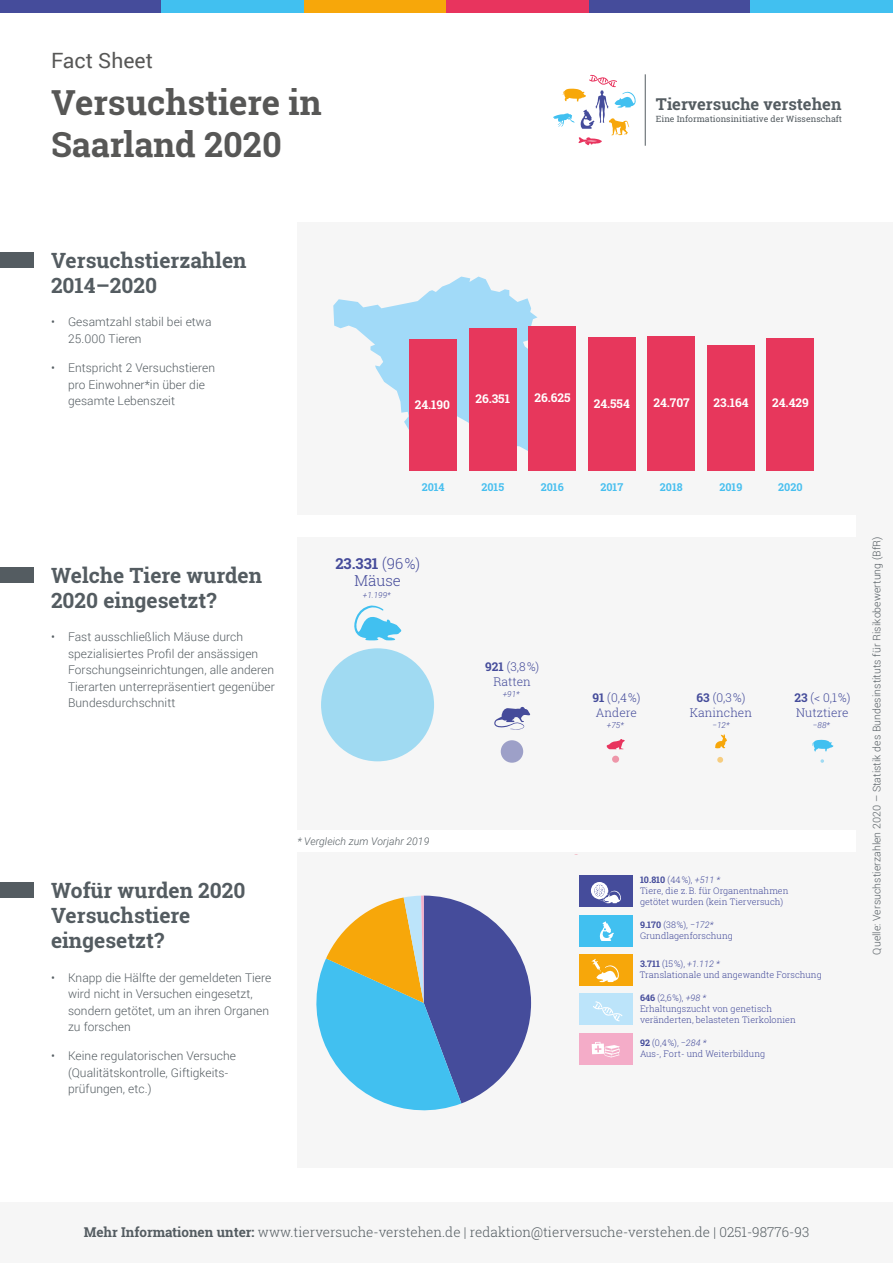
<style>
.page{position:relative;width:893px;height:1263px;background:#fff}
.page>*{position:absolute;margin:0;border:0;box-sizing:border-box;transform-origin:0 0}
.t1{font:700 34.5px/41.4px "Roboto Slab";color:#575756}
.t2{font:21.15px "Roboto";color:#575756}
.t3{font:700 21px/25.2px "Roboto Slab";color:#545c61}
.t4{font:700 16.5px "Roboto Slab";color:#545c61}
.t5{font:300 15px/17.2px "Roboto Slab";color:#454b9a;text-align:center}
.t6{font:300 13.5px "Roboto Slab";color:#545c61}
.t7{font:300 12px/16.5px "Roboto";letter-spacing:.005em;color:#545c61}
.t8{font:300 12px/15px "Roboto Slab";color:#454c9b;text-align:center}
.t9{font:700 12px "Roboto Slab";color:#fff}
.t10{font:700 10.8px "Roboto Slab";color:#48bfef}
.t11{font:300 10.5px "Roboto";letter-spacing:.005em;color:#545c61}
.t12{font:italic 300 10.5px "Roboto";letter-spacing:.005em;color:#545c61}
.t13{font:300 9px/11.2px "Roboto Slab";color:#454c9b}
.t14{font:italic 300 9px "Roboto";color:#454c9b}
.t15{font:8.7px "Roboto Slab";color:#545c61}
.t16{font:italic 300 8.25px "Roboto";color:#454c9b}
.s1{font-weight:700}
.s2{font-family:"Roboto";font-style:italic}
.s3{font-family:"Roboto Slab";font-weight:700;font-style:normal}
.s4{font-family:"Roboto Slab";font-style:normal}
</style>
<div class="page">
<div style="left:0;top:1202px;width:893px;height:61px;background:#f6f6f6"></div>
<hr style="left:645px;top:74px;width:1px;height:72px;background:#545c61">
<svg style="left:553px;top:74px;width:83px;height:72px"></svg>
<div style="left:0;top:567px;width:34px;height:16px;background:#545c61"></div>
<div style="left:0;top:252px;width:34px;height:16px;background:#545c61"></div>
<div style="left:0;top:882px;width:34px;height:16px;background:#545c61"></div>
<div style="left:298px;top:223px;width:595px;height:292px;background:#f6f6f6"></div>
<div style="left:298px;top:852px;width:595px;height:316px;background:#f6f6f6"></div>
<div style="left:857px;top:223px;width:36px;height:945px;background:#f6f6f6"></div>
<div style="left:298px;top:538px;width:595px;height:292px;background:#f6f6f6"></div>
<div style="left:303px;top:0;width:143px;height:13px;background:#f7a70a"></div>
<div style="left:160px;top:0;width:143px;height:13px;background:#41c0f0"></div>
<div style="left:0;top:0;width:160px;height:13px;background:#454c9b"></div>
<div style="left:446px;top:0;width:143px;height:13px;background:#e8345e"></div>
<div style="left:750px;top:0;width:143px;height:13px;background:#41c0f0"></div>
<div style="left:589px;top:0;width:161px;height:13px;background:#454c9b"></div>
<svg style="left:333px;top:277px;width:205px;height:174px"></svg>
<div style="left:409px;top:340px;width:48px;height:131px;background:#e7375c"></div>
<div style="left:469px;top:328px;width:48px;height:143px;background:#e7375c"></div>
<div style="left:528px;top:326px;width:48px;height:145px;background:#e7375c"></div>
<div style="left:588px;top:338px;width:48px;height:133px;background:#e7375c"></div>
<div style="left:648px;top:337px;width:47px;height:134px;background:#e7375c"></div>
<div style="left:707px;top:345px;width:48px;height:126px;background:#e7375c"></div>
<div style="left:767px;top:338px;width:47px;height:133px;background:#e7375c"></div>
<div style="left:579px;top:915px;width:54px;height:31px;background:#41c0f0"></div>
<svg style="left:599px;top:921px;width:15px;height:20px"></svg>
<div style="left:579px;top:876px;width:54px;height:31px;background:#454c9b"></div>
<svg style="left:591px;top:882px;width:17px;height:17px"></svg>
<svg style="left:594px;top:885px;width:27px;height:18px"></svg>
<div style="left:579px;top:994px;width:54px;height:31px;background:#bce4fa"></div>
<svg style="left:593px;top:1001px;width:29px;height:20px"></svg>
<div style="left:579px;top:954px;width:54px;height:32px;background:#f7a70a"></div>
<svg style="left:592px;top:959px;width:27px;height:23px"></svg>
<div style="left:579px;top:1033px;width:54px;height:31px;background:#f4acc8"></div>
<svg style="left:592px;top:1042px;width:28px;height:15px"></svg>
<svg style="left:316px;top:895px;width:215px;height:216px"></svg>
<svg style="left:354px;top:605px;width:48px;height:35px"></svg>
<svg style="left:494px;top:707px;width:37px;height:23px"></svg>
<svg style="left:715px;top:734px;width:12px;height:14px"></svg>
<div style="left:321px;top:648px;width:113px;height:113px;background:#a0daf2;border-radius:57px"></div>
<svg style="left:501px;top:740px;width:22px;height:23px"></svg>
<div style="left:612px;top:756px;width:7px;height:7px;background:#ee96a9;border-radius:4px"></div>
<svg style="left:717px;top:757px;width:6px;height:6px"></svg>
<svg style="left:820px;top:759px;width:4px;height:4px"></svg>
<svg style="left:812px;top:740px;width:21px;height:11px"></svg>
<svg style="left:606px;top:739px;width:19px;height:10px"></svg>
<h2 class="t2" style="left:51px;top:46px;width:104px">Fact Sheet</h2>
<h1 class="t1" style="left:51px;top:82px;width:272px">Versuchstiere in<br>Saarland 2020</h1>
<h3 class="t4" style="left:656px;top:93px;width:187px">Tierversuche verstehen</h3>
<p class="t15" style="left:656px;top:112px;width:187px">Eine Informationsinitiative der Wissenschaft</p>
<h3 class="t3" style="left:51px;top:247px;width:197px">Versuchstierzahlen<br>2014–2020</h3>
<p class="t7" style="left:68px;top:313px;width:145px;text-indent:-17px">• Gesamtzahl stabil bei etwa<br>25.000 Tieren</p>
<p class="t7" style="left:68px;top:359px;width:149px;text-indent:-17px">• Entspricht 2 Versuchstieren pro Einwohner*in über die gesamte Lebenszeit</p>
<p class="t9" style="left:415px;top:396px;width:37px">24.190</p>
<p class="t9" style="left:475px;top:390px;width:36px">26.351</p>
<p class="t9" style="left:534px;top:389px;width:38px">26.625</p>
<p class="t9" style="left:594px;top:395px;width:37px">24.554</p>
<p class="t9" style="left:653px;top:394px;width:38px">24.707</p>
<p class="t9" style="left:713px;top:394px;width:36px">23.164</p>
<p class="t9" style="left:772px;top:394px;width:38px">24.429</p>
<h3 class="t3" style="left:51px;top:562px;width:213px">Welche Tiere wurden<br>2020 eingesetzt?</h3>
<p class="t7" style="left:68px;top:628px;width:208px;text-indent:-17px">• Fast ausschließlich Mäuse durch spezialisiertes Profil der ansässigen Forschungseinrichtungen, alle anderen Tierarten unterrepräsentiert gegenüber Bundesdurchschnitt</p>
<h3 class="t3" style="left:51px;top:877px;width:196px">Wofür wurden 2020<br>Versuchstiere eingesetzt?</h3>
<p class="t7" style="left:68px;top:969px;width:205px;text-indent:-17px">• Knapp die Hälfte der gemeldeten Tiere wird nicht in Versuchen eingesetzt, sondern getötet, um an ihren Organen zu forschen</p>
<p class="t7" style="left:68px;top:1047px;width:170px;text-indent:-17px">• Keine regulatorischen Versuche (Qualitätskontrolle, Giftigkeits&shy;prüfungen, etc.)</p>
<p class="t10" style="left:422px;top:480px;width:24px">2014</p>
<p class="t10" style="left:481px;top:480px;width:24px">2015</p>
<p class="t10" style="left:541px;top:480px;width:24px">2016</p>
<p class="t10" style="left:600px;top:480px;width:24px">2017</p>
<p class="t10" style="left:660px;top:480px;width:24px">2018</p>
<p class="t10" style="left:719px;top:480px;width:24px">2019</p>
<p class="t10" style="left:778px;top:480px;width:26px">2020</p>
<p class="t5" style="left:335px;top:554px;width:86px"><span class="s1">23.331</span> (96%)<br>Mäuse</p>
<p class="t16" style="left:363px;top:589px;width:29px">+1.199*</p>
<p class="t12" style="left:298px;top:834px;width:133px">* Vergleich zum Vorjahr 2019</p>
<p class="t8" style="left:485px;top:659px;width:56px"><span class="s1">921</span> (3,8%)<br>Ratten</p>
<p class="t16" style="left:503px;top:689px;width:18px">+91*</p>
<p class="t8" style="left:592px;top:690px;width:50px;text-align:left"><span class="s1">91</span> (0,4%)<br>Andere</p>
<p class="t16" style="left:607px;top:720px;width:18px">+75*</p>
<p class="t8" style="left:690px;top:690px;width:64px"><span class="s1">63</span> (0,3%)<br>Kaninchen</p>
<p class="t16" style="left:712px;top:720px;width:18px">−12*</p>
<p class="t8" style="left:794px;top:690px;width:58px;text-align:left"><span class="s1">23</span> (&lt; 0,1%)<br>Nutztiere</p>
<p class="t16" style="left:813px;top:720px;width:18px">−88*</p>
<p class="t13" style="left:640px;top:874px;width:150px"><span class="s1">10.810</span> (44%), <span class="s2">+511 *<br></span>Tiere, die z.B. für Organentnahmen getötet wurden (kein Tierversuch)</p>
<p class="t13" style="left:640px;top:919px;width:94px"><span class="s1">9.170</span> (38%), <span class="s2">−172*<br></span>Grundlagenforschung</p>
<p class="t14" style="left:640px;top:957px;width:81px"><span class="s3">3.711</span> <span class="s4">(15%),</span> +1.112 *</p>
<p class="t13" style="left:640px;top:969px;width:183px">Translationale und angewandte Forschung</p>
<p class="t13" style="left:640px;top:991px;width:157px"><span class="s1">646</span> (2,6%), <span class="s2">+98 *<br></span>Erhaltungszucht von genetisch veränderten, belasteten Tierkolonien</p>
<p class="t13" style="left:640px;top:1036px;width:127px"><span class="s1">92</span> (0,4%), <span class="s2">−284 *<br></span>Aus-, Fort- und Weiterbildung</p>
<p class="t11" style="left:869px;top:954px;width:420px;rotate:-90deg">Quelle: Versuchstierzahlen 2020 – Statistik des Bundesinstituts für Risikobewertung (BfR)</p>
<p class="t6" style="left:84px;top:1223px;width:727px"><span class="s1">Mehr Informationen unter:</span> www.tierversuche-verstehen.de | redaktion@tierversuche-verstehen.de | 0251-98776-93</p>
</div>
